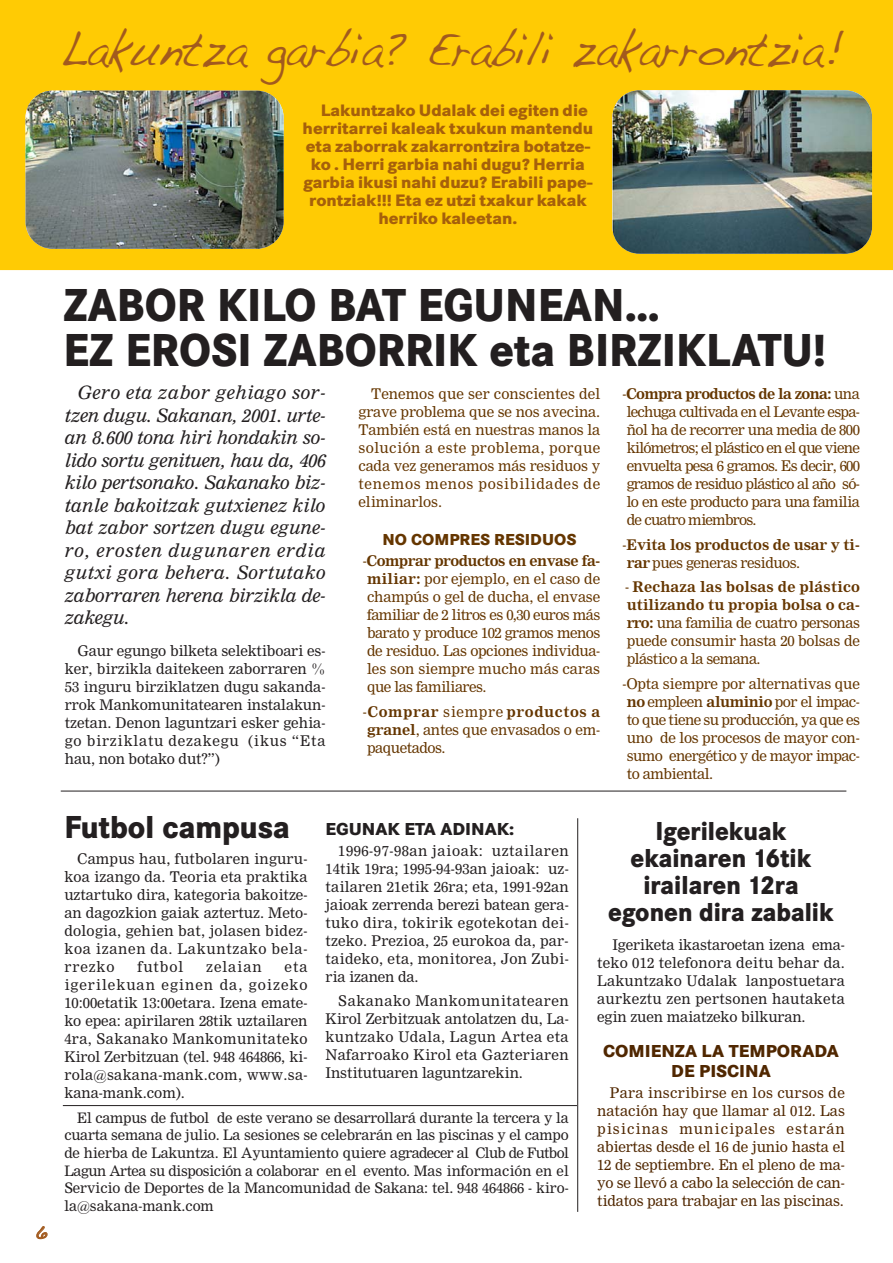
<style>
.page{position:relative;width:893px;height:1263px;background:#fff}
.page>*{position:absolute;margin:0;border:0;box-sizing:border-box;transform-origin:0 0}
.t1{font:800 48px/45px "Corporate S";color:#231f20;scale:.9 1}
.t2{font:48px "Handwriting Dakota";color:#a25a1e;scale:.9 1}
.t3{font:800 33px "Corporate S";color:#231f20;scale:.9 1}
.t4{font:800 27px/27px "Corporate S";color:#231f20;text-align:center;scale:.9 1}
.t5{font:21px "Handwriting Dakota";color:#a25a1e}
.t6{font:italic 18px/22.5px "M Nimrod";letter-spacing:-.01em;color:#231f20;text-align:justify}
.t7{font:800 18px/19.5px "Corporate S";color:#502700;text-align:center}
.t8{font:800 18px "Corporate S";color:#231f20}
.t9{font:800 17.25px "Corporate S";color:#a6600b}
.t10{font:800 16.5px "Corporate S";color:#653600}
.t11{font:14.4px/18px "M Nimrod";letter-spacing:.015em;color:#231f20;text-align:justify}
.t12{font:14.4px/18px "M Nimrod";letter-spacing:-.03em;color:#653600;text-align:justify}
.t13{font:14.4px/18px "M Nimrod";letter-spacing:-.015em;color:#502700;text-align:justify}
.t14{font:700 14.4px/18px "M Nimrod";letter-spacing:-.01em;color:#653600}
.t15{font:14.4px "M Nimrod";letter-spacing:.065em;color:#231f20}
.t16{font:14.1px/17.5px "M Nimrod";letter-spacing:-.005em;color:#231f20;text-align:justify}
.s1{font-weight:700}
.s2{font-weight:400}
</style>
<div class="page">
<div style="left:0;top:0;width:892px;height:270px;background:#ffcb04"></div>
<img style="left:26px;top:91px;width:258px;height:158px;border-radius:27px">
<hr style="left:63px;top:1105px;width:514px;height:1px;background:#231f20">
<hr style="left:61px;top:791px;width:785px;height:1px;background:#231f20">
<img style="left:612px;top:90px;width:260px;height:164px;border-radius:27px">
<hr style="left:577px;top:818px;width:1px;height:394px;background:#231f20">
<h1 class="t2" style="left:60px;top:34px;width:872px">Lakuntza garbia? Erabili zakarrontzia!</h1>
<p class="t9" style="left:320px;top:104px;width:269px">Lakuntzako Udalak dei egiten die</p>
<p class="t9" style="left:302px;top:122px;width:292px">herritarrei kaleak txukun mantendu</p>
<p class="t9" style="left:306px;top:140px;width:286px">eta zaborrak zakarrontzira botatze-</p>
<p class="t9" style="left:311px;top:158px;width:275px">ko . Herri garbia nahi dugu? Herria</p>
<p class="t9" style="left:303px;top:176px;width:290px">garbia ikusi nahi duzu? Erabili pape-</p>
<p class="t9" style="left:309px;top:194px;width:279px">rontziak!!! Eta ez utzi txakur kakak</p>
<p class="t9" style="left:378px;top:212px;width:140px">herriko kaleetan.</p>
<h3 class="t5" style="left:35px;top:1223px;width:13px">6</h3>
<h1 class="t1" style="left:64px;top:287px;width:848px">ZABOR KILO BAT EGUNEAN…<br>EZ EROSI ZABORRIK eta BIRZIKLATU!</h1>
<p class="t6" style="left:65px;top:384px;width:262px;text-indent:13px">Gero eta zabor gehiago sor&shy;tzen dugu. Sakanan, 2001. urte&shy;an 8.600 tona hiri hondakin so&shy;lido sortu genituen, hau da, 406 kilo pertsonako. Sakanako biz&shy;tanle bakoitzak gutxienez kilo bat zabor sortzen dugu egune&shy;ro, erosten dugunaren erdia gutxi gora behera. Sortutako zaborraren herena birzikla de&shy;zakegu.</p>
<p class="t11" style="left:65px;top:644px;width:262px;text-indent:13px">Gaur egungo bilketa selektiboari es&shy;ker, birzikla daitekeen zaborraren % 53 inguru birziklatzen dugu sakanda&shy;rrok Mankomunitatearen instalakun&shy;tzetan. Denon laguntzari esker gehia&shy;go birziklatu dezakegu (ikus “Eta hau, non botako dut?”)</p>
<p class="t12" style="left:622px;top:387px;width:239px">-<span class="s1">Compra productos de la zona:</span> una lechuga cultivada en el Levante espa&shy;ñol ha de recorrer una media de 800 kilómetros; el plástico en el que viene envuelta pesa 6 gramos. Es decir, 600 gramos de residuo plástico al año só&shy;lo en este producto para una familia de cuatro miembros.</p>
<p class="t14" style="left:622px;top:537px;width:239px"><span class="s2">-</span>Evita los productos de usar y ti&shy;rar <span class="s2">pues generas residuos.</span></p>
<p class="t12" style="left:625px;top:580px;width:236px">- <span class="s1">Rechaza las bolsas de plástico utilizando tu propia bolsa o ca&shy;rro:</span> una familia de cuatro personas puede consumir hasta 20 bolsas de plástico a la semana.</p>
<p class="t12" style="left:622px;top:676px;width:239px">-Opta siempre por alternativas que <span class="s1">no</span> empleen <span class="s1">aluminio</span> por el impac&shy;to que tiene su producción, ya que es uno de los procesos de mayor con&shy;sumo energético y de mayor impac&shy;to ambiental.</p>
<p class="t12" style="left:358px;top:387px;width:243px;text-indent:13px">Tenemos que ser conscientes del grave problema que se nos avecina.<br>También está en nuestras manos la solución a este problema, porque cada vez generamos más residuos y tenemos menos posibilidades de eliminarlos.</p>
<p class="t10" style="left:382px;top:534px;width:195px">NO COMPRES RESIDUOS</p>
<p class="t12" style="left:363px;top:554px;width:239px">-<span class="s1">Comprar productos en envase fa&shy;miliar:</span> por ejemplo, en el caso de champús o gel de ducha, el envase familiar de 2 litros es 0,30 euros más barato y produce 102 gramos menos de residuo. Las opciones individua&shy;les son siempre mucho más caras que las familiares.</p>
<p class="t12" style="left:363px;top:704px;width:239px">-<span class="s1">Comprar</span> siempre <span class="s1">productos a granel</span>, antes que envasados o em&shy;paquetados.</p>
<h2 class="t3" style="left:64px;top:815px;width:252px">Futbol campusa</h2>
<p class="t8" style="left:325px;top:822px;width:190px">EGUNAK ETA ADINAK:</p>
<p class="t11" style="left:325px;top:843px;width:245px;text-indent:13px">1996-97-98an jaioak: uztailaren 14tik 19ra; 1995-94-93an jaioak: uz&shy;tailaren 21etik 26ra; eta, 1991-92an jaioak zerrenda berezi batean gera&shy;tuko dira, tokirik egotekotan dei&shy;tzeko. Prezioa, 25 eurokoa da, par&shy;taideko, eta, monitorea, Jon Zubi&shy;ria izanen da.</p>
<p class="t11" style="left:325px;top:994px;width:245px;text-indent:13px">Sakanako Mankomunitatearen Kirol Zerbitzuak antolatzen du, La&shy;kuntzako Udala, Lagun Artea eta Nafarroako Kirol eta Gazteriaren Institutuaren laguntzarekin.</p>
<p class="t16" style="left:64px;top:1111px;width:506px;text-indent:13px">El campus de futbol de este verano se desarrollará durante la tercera y la cuarta semana de julio. La sesiones se celebrarán en las piscinas y el campo de hierba de Lakuntza. El Ayuntamiento quiere agradecer al Club de Futbol Lagun Artea su disposición a colaborar en el evento. Mas información en el Servicio de Deportes de la Mancomunidad de Sakana: tel. 948 464866 - kiro&shy;la@sakana-mank.com</p>
<p class="t11" style="left:64px;top:852px;width:245px;text-indent:13px">Campus hau, futbolaren inguru&shy;koa izango da. Teoria eta praktika uztartuko dira, kategoria bakoitze&shy;an dagozkion gaiak aztertuz. Meto&shy;dologia, gehien bat, jolasen bidez&shy;koa izanen da. Lakuntzako bela&shy;rrezko</p>
<p class="t11" style="left:137px;top:960px;width:47px">futbol</p>
<p class="t15" style="left:206px;top:962px;width:57px">zelaian</p>
<p class="t11" style="left:64px;top:960px;width:245px;text-indent:220px">eta igerilekuan eginen da, goizeko 10:00etatik 13:00etara. Izena emate&shy;ko epea: apirilaren 28tik uztailaren 4ra, Sakanako Mankomunitateko Kirol Zerbitzuan (tel. 948 464866, ki&shy;rola@sakana-mank.com, www.sa&shy;kana-mank.com).</p>
<h3 class="t4" style="left:608px;top:820px;width:252px">Igerilekuak ekainaren 16tik irailaren 12ra egonen dira zabalik</h3>
<p class="t11" style="left:597px;top:938px;width:249px;text-indent:15px">Igeriketa ikastaroetan izena ema&shy;teko 012 telefonora deitu behar da.<br>Lakuntzako Udalak lanpostuetara aurkeztu zen pertsonen hautaketa egin zuen maiatzeko bilkuran.</p>
<p class="t7" style="left:603px;top:1043px;width:237px">COMIENZA LA TEMPORADA<br>DE PISCINA</p>
<p class="t13" style="left:597px;top:1085px;width:249px;text-indent:13px">Para inscribirse en los cursos de natación hay que llamar al 012. Las pisicinas municipales estarán abiertas desde el 16 de junio hasta el 12 de septiembre. En el pleno de ma&shy;yo se llevó a cabo la selección de can&shy;tidatos para trabajar en las piscinas.</p>
</div>
